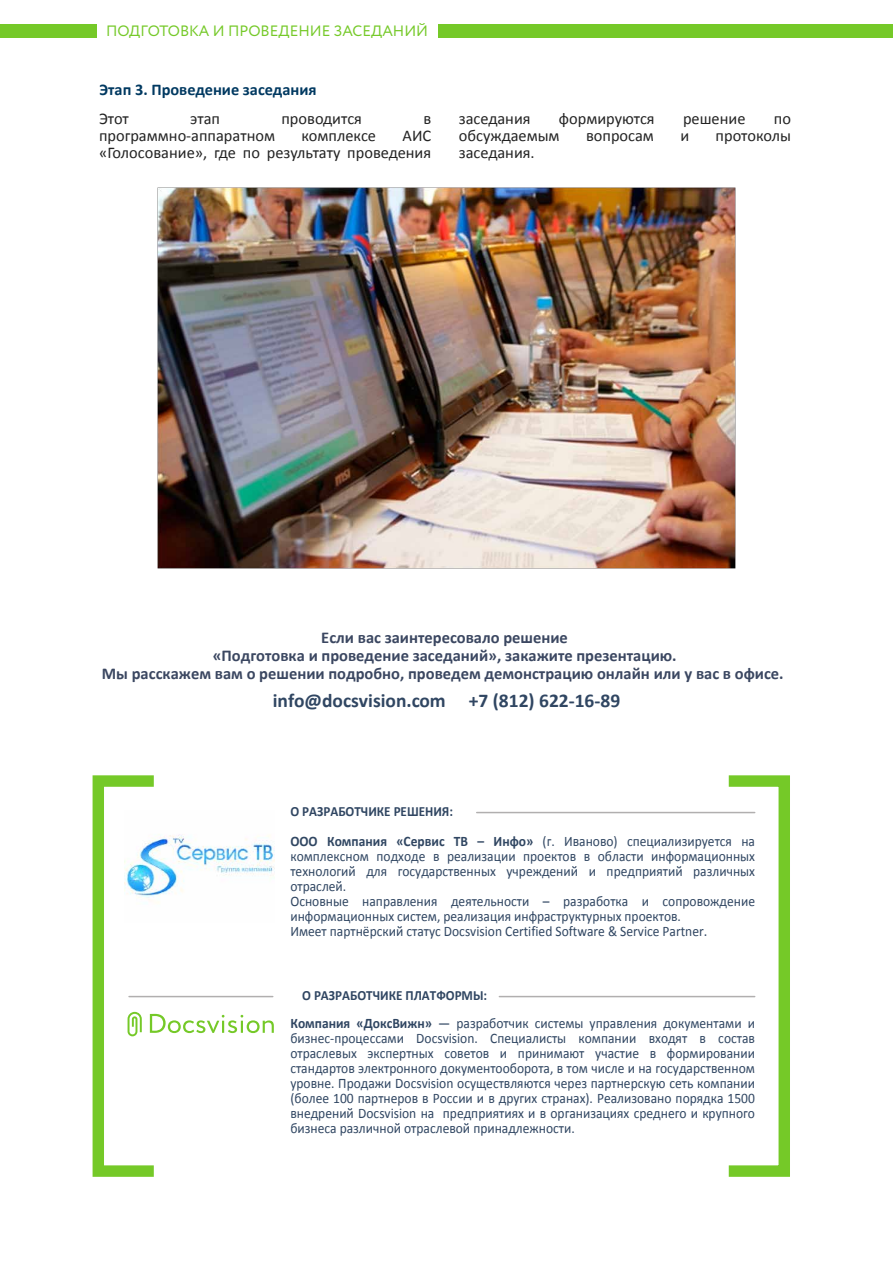
<style>
.page{position:relative;width:893px;height:1263px;background:#fff}
.page>*{position:absolute;margin:0;border:0;box-sizing:border-box;transform-origin:0 0}
.t1{font:700 19.5px "Calibri";color:#304662}
.t2{font:700 16.5px/18px "Calibri";color:#3b4761;text-align:center}
.t3{font:16.35px/17.2px "Calibri";color:#232323;text-align:right}
.t4{font:700 16.35px "Calibri";color:#003961}
.t5{font:15px "Circe";color:#75c928}
.t6{font:14.55px/15px "Calibri";color:#304662;text-align:justify;scale:.93 1}
.t7{font:700 14.1px "Calibri";color:#304662;scale:.93 1}
.s1{font-weight:700}
.s2{font-size:15.3px}
</style>
<div class="page">
<div style="left:0;top:24px;width:96px;height:14px;background:#75c928"></div>
<div style="left:438px;top:24px;width:455px;height:14px;background:#75c928"></div>
<img style="left:157px;top:188px;width:579px;height:380px">
<div style="left:93px;top:775px;width:67px;height:402px;border:11px solid #75c928"></div>
<div style="left:723px;top:775px;width:67px;height:402px;border:11px solid #75c928"></div>
<svg style="left:150px;top:1014px;width:124px;height:19px"></svg>
<svg style="left:128px;top:1012px;width:14px;height:24px"></svg>
<hr style="left:129px;top:996px;width:144px;height:1px;background:#b1afaf">
<hr style="left:499px;top:996px;width:256px;height:1px;background:#b1afaf">
<hr style="left:477px;top:812px;width:278px;height:1px;background:#b1afaf">
<img style="left:124px;top:810px;width:150px;height:113px">
<p class="t5" style="left:106px;top:21px;width:324px">ПОДГОТОВКА И ПРОВЕДЕНИЕ ЗАСЕДАНИЙ</p>
<p class="t4" style="left:99px;top:78px;width:219px">Этап 3. Проведение заседания</p>
<p class="t3" style="left:99px;top:109px;width:31px">Этот</p>
<p class="t3" style="left:190px;top:109px;width:31px">этап</p>
<p class="t3" style="left:281px;top:109px;width:82px">проводится</p>
<p class="t3" style="left:423px;top:109px;width:9px">в</p>
<p class="t3" style="left:99px;top:126px;width:178px">программно-аппаратном</p>
<p class="t3" style="left:302px;top:126px;width:76px">комплексе</p>
<p class="t3" style="left:99px;top:126px;width:334px">АИС<br>«Голосование», где по результату проведения</p>
<p class="t3" style="left:459px;top:109px;width:73px">заседания</p>
<p class="t3" style="left:559px;top:109px;width:97px">формируются</p>
<p class="t3" style="left:683px;top:109px;width:64px">решение</p>
<p class="t3" style="left:774px;top:109px;width:19px">по</p>
<p class="t3" style="left:459px;top:126px;width:102px">обсуждаемым</p>
<p class="t3" style="left:586px;top:126px;width:69px">вопросам</p>
<p class="t3" style="left:680px;top:126px;width:10px">и</p>
<p class="t3" style="left:716px;top:126px;width:77px">протоколы</p>
<p class="t3" style="left:459px;top:144px;width:77px">заседания.</p>
<p class="t2" style="left:102px;top:628px;width:683px">Если вас заинтересовало решение<br>«Подготовка и проведение заседаний», закажите презентацию.<br>Мы расскажем вам о решении подробно, проведем демонстрацию онлайн или у вас в офисе.</p>
<h1 class="t1" style="left:273px;top:687px;width:349px">info@docsvision.com +7 (812) 622-16-89</h1>
<p class="t7" style="left:290px;top:801px;width:176px">О РАЗРАБОТЧИКЕ РЕШЕНИЯ:</p>
<p class="t6" style="left:290px;top:833px;width:501px;text-align:left"><span class="s1">ООО Компания «Сервис ТВ – Инфо»</span> (г. Иваново) специализируется на комплексном подходе в реализации проектов в области информационных технологий для государственных учреждений и предприятий различных отраслей.<br>Основные направления деятельности – разработка и сопровождение информационных систем, реализация инфраструктурных проектов.<br>Имеет партнёрский статус Docsvision Certified Software &amp; Service Partner<span class="s2">.</span></p>
<p class="t7" style="left:302px;top:985px;width:200px">О РАЗРАБОТЧИКЕ ПЛАТФОРМЫ:</p>
<p class="t6" style="left:290px;top:1015px;width:501px"><span class="s1">Компания «ДоксВижн»</span> — разработчик системы управления документами и бизнес-процессами Docsvision. Специалисты компании входят в состав отраслевых экспертных советов и принимают участие в формировании стандартов электронного документооборота, в том числе и на государственном уровне. Продажи Docsvision осуществляются через партнерскую сеть компании (более 100 партнеров в России и в других странах). Реализовано порядка 1500 внедрений Docsvision на предприятиях и в организациях среднего и крупного бизнеса различной отраслевой принадлежности.</p>
</div>
